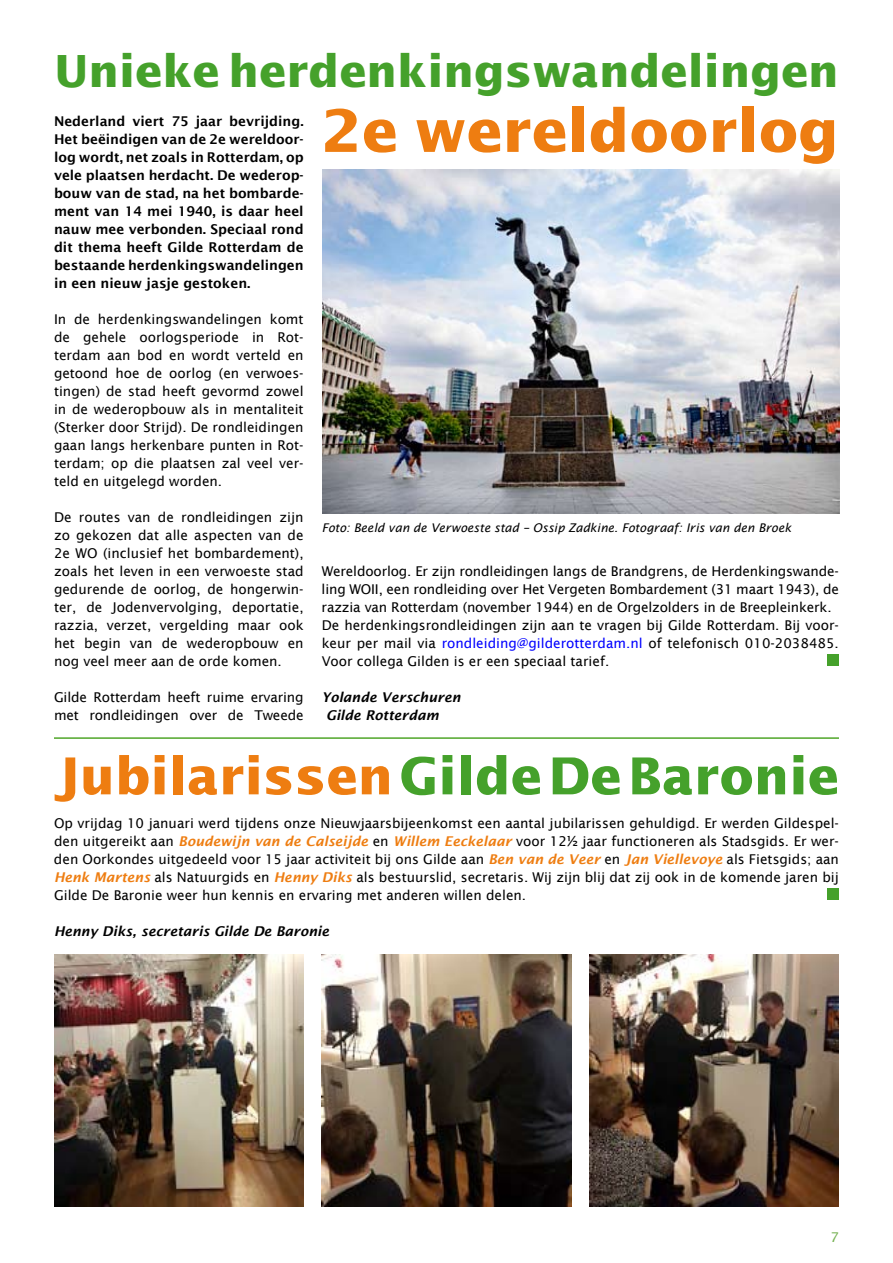
<style>
.page{position:relative;width:893px;height:1263px;background:#fff}
.page>*{position:absolute;margin:0;border:0;box-sizing:border-box;transform-origin:0 0}
.t1{font:700 58.5px "Lucida Sans";color:#ee7d11}
.t2{font:700 51px "Lucida Sans";color:#45a12b}
.t3{font:700 44.25px "Lucida Sans";color:#45a12b}
.t4{font:13.5px/18px "Lucida Sans";color:#000;text-align:justify}
.t5{font:600 13.5px/18px "Lucida Sans";color:#000;text-align:justify}
.t6{font:italic 600 13.5px/18px "Lucida Sans";color:#000}
.t7{font:italic 12px "Lucida Sans";color:#000}
.s1{color:#00f}
.s2{color:#ee7d11}
.s3{font-weight:600;font-style:italic;color:#ee7d11}
</style>
<div class="page">
<img style="left:322px;top:169px;width:517px;height:345px">
<hr style="left:54px;top:737px;width:785px;height:2px;background:#50a629">
<img style="left:54px;top:954px;width:250px;height:252px">
<img style="left:322px;top:954px;width:249px;height:252px">
<img style="left:589px;top:954px;width:250px;height:252px">
<div style="left:827px;top:654px;width:12px;height:12px;background:#45a12b"></div>
<div style="left:827px;top:888px;width:12px;height:12px;background:#45a12b"></div>
<h3 class="t3" style="left:54px;top:46px;width:786px">Unieke herdenkingswandelingen</h3>
<p class="t5" style="left:54px;top:112px;width:251px">Nederland viert 75 jaar bevrijding.<br>Het beëindigen van de 2e wereldoor&shy;log wordt, net zoals in Rotterdam, op vele plaatsen herdacht. De wederop&shy;bouw van de stad, na het bombarde&shy;ment van 14 mei 1940, is daar heel nauw mee verbonden. Speciaal rond dit thema heeft Gilde Rotterdam de bestaande herdenkingswandelingen in een nieuw jasje gestoken.</p>
<p class="t4" style="left:54px;top:310px;width:251px">In de herdenkingswandelingen komt de gehele oorlogsperiode in Rot&shy;terdam aan bod en wordt verteld en getoond hoe de oorlog (en verwoes&shy;tingen) de stad heeft gevormd zowel in de wederopbouw als in mentaliteit (Sterker door Strijd). De rondleidingen gaan langs herkenbare punten in Rot&shy;terdam; op die plaatsen zal veel ver&shy;teld en uitgelegd worden.</p>
<p class="t4" style="left:54px;top:508px;width:251px">De routes van de rondleidingen zijn zo gekozen dat alle aspecten van de 2e WO (inclusief het bombardement), zoals het leven in een verwoeste stad gedurende de oorlog, de hongerwin&shy;ter, de Jodenvervolging, deportatie, razzia, verzet, vergelding maar ook het begin van de wederopbouw en nog veel meer aan de orde komen.</p>
<p class="t4" style="left:54px;top:688px;width:251px">Gilde Rotterdam heeft ruime ervaring met rondleidingen over de Tweede</p>
<h1 class="t1" style="left:322px;top:98px;width:519px">2e wereldoorlog</h1>
<p class="t7" style="left:322px;top:521px;width:471px">Foto: Beeld van de Verwoeste stad – Ossip Zadkine. Fotograaf: Iris van den Broek</p>
<p class="t4" style="left:322px;top:562px;width:519px;text-align:left">Wereldoorlog. Er zijn rondleidingen langs de Brandgrens, de Herdenkingswande&shy;ling WOII, een rondleiding over Het Vergeten Bombardement (31 maart 1 943), de razzia van Rotterdam (november 1 944) en de Orgelzolders in de Breepleinkerk.<br>De herdenkingsrondleidingen zijn aan te vragen bij Gilde Rotterdam. Bij voor&shy;keur per mail via <span class="s1">rondleiding@gilderotterdam.nl</span> of telefonisch 01 0-2038485.<br>Voor collega Gilden is er een speciaal tarief.</p>
<p class="t6" style="left:326px;top:688px;width:136px;text-indent:-4px">Yolande Verschuren<br>Gilde Rotterdam</p>
<h2 class="t2" style="left:54px;top:747px;width:786px"><span class="s2">Jubilarissen</span> Gilde De Baronie</h2>
<p class="t4" style="left:54px;top:814px;width:786px">Op vrijdag 1 0 januari werd tijdens onze Nieuwjaarsbijeenkomst een aantal jubilarissen gehuldigd. Er werden Gildespel&shy;den uitgereikt aan <span class="s3">Boudewijn van de Calseijde</span> en <span class="s3">Willem Eeckelaar</span> voor 12 ½ jaar functioneren als Stadsgids. Er wer&shy;den Oorkondes uitgedeeld voor 1 5 jaar activiteit bij ons Gilde aan <span class="s3">Ben van de Veer</span> en <span class="s3">Jan Viellevoye</span> als Fietsgids; aan <span class="s3">Henk Martens</span> als Natuurgids en <span class="s3">Henny Diks</span> als bestuurslid, secretaris. Wij zijn blij dat zij ook in de komende jaren bij Gilde De Baronie weer hun kennis en ervaring met anderen willen delen.</p>
<p class="t6" style="left:54px;top:922px;width:277px">Henny Diks, secretaris Gilde De Baronie</p>
</div>
